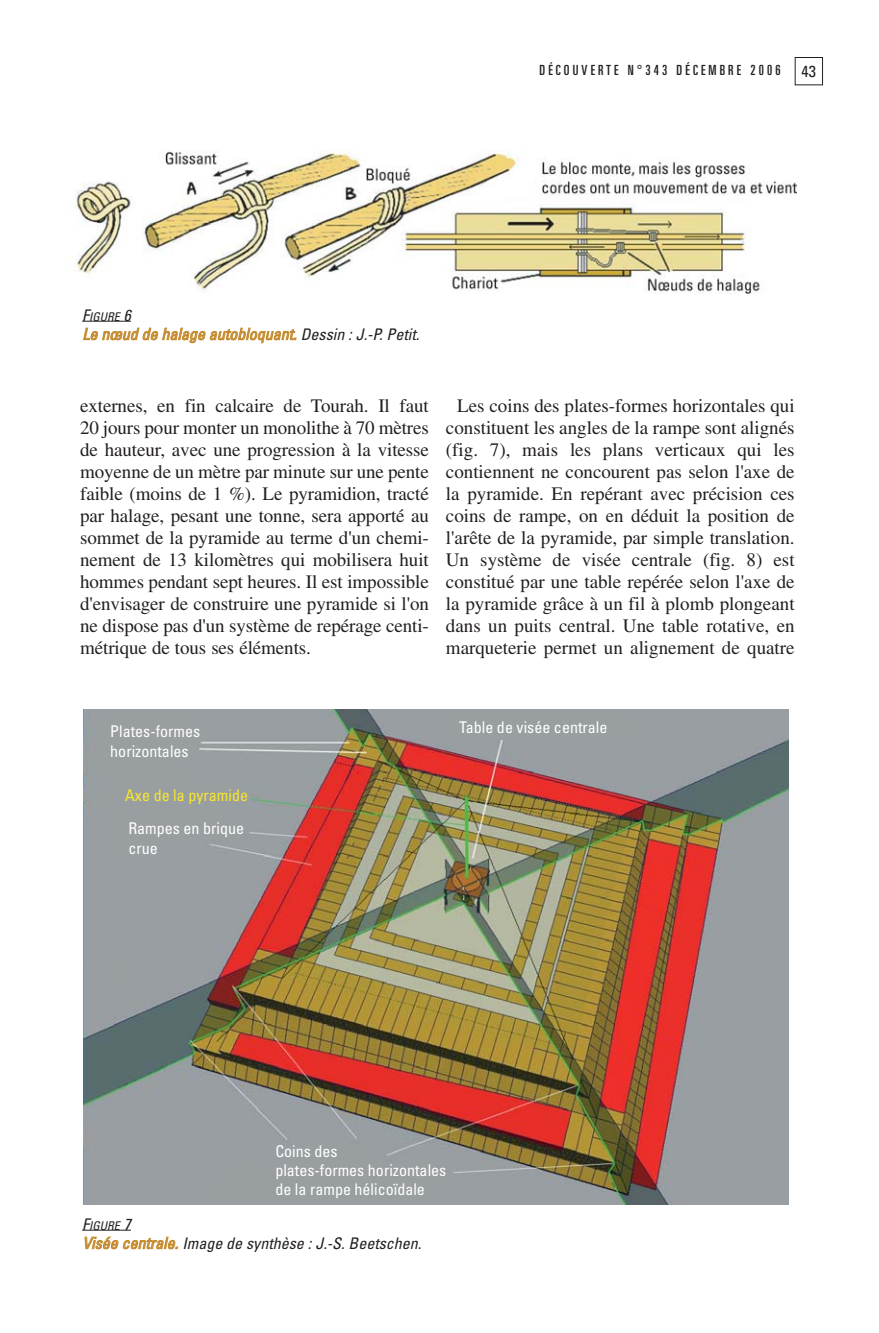
<style>
.page{position:relative;width:879px;height:1333px;background:#fff}
.page>*{position:absolute;margin:0;border:0;box-sizing:border-box;transform-origin:0 0}
.t1{font:19px/22px "Times";color:#231f20;text-align:justify}
.t2{font:condensed 16.2px/19.4px "Univers";color:#fff}
.t3{font:condensed 16.2px/33px "Univers";color:#f6e72d}
.t4{font:italic condensed 16px "Univers";color:#c58c30}
.t5{font:italic condensed 16px "Univers";color:#231f20}
.t6{font:condensed 16px "Univers";color:#231f20}
.t7{font:ultra-condensed 14px "Univers";letter-spacing:.225em;color:#231f20}
.t8{font:italic condensed 12px "Univers";color:#231f20}
.s1{font-size:16px}
.s2{color:#231f20}
.s3{color:#fff}
.s4{color:#c58c30}
</style>
<div class="page">
<div style="left:794px;top:57px;width:29px;height:28px;border:1px solid #231f20"></div>
<img style="left:74px;top:150px;width:722px;height:143px">
<hr style="left:82px;top:321px;width:49px;height:1px;background:#231f20">
<img style="left:83px;top:709px;width:705px;height:495px">
<hr style="left:82px;top:1229px;width:49px;height:1px;background:#231f20">
<p class="t8" style="left:82px;top:312px;width:53px"><span class="s1">F</span>IGURE <span class="s1">6</span></p>
<p class="t4" style="left:82px;top:328px;width:342px">Le nœud de halage autobloquant. <span class="s2">Dessin :J.-P.Petit.</span></p>
<p class="t7" style="left:539px;top:65px;width:243px">DÉCOUVERTE N°343 DÉCEMBRE 2006</p>
<p class="t6" style="left:801px;top:66px;width:16px">43</p>
<p class="t1" style="left:80px;top:396px;width:350px">externes, en fin calcaire de Tourah. Il faut 20 jours pour monter un monolithe à 70 mètres de hauteur, avec une progression à la vitesse moyenne de un mètre par minute sur une pente faible (moins de 1 %). Le pyramidion, tracté par halage, pesant une tonne, sera apporté au sommet de la pyramide au terme d'un chemi&shy;nement de 13 kilomètres qui mobilisera huit hommes pendant sept heures. Il est impossible d'envisager de construire une pyramide si l'on ne dispose pas d'un système de repérage centi&shy;métrique de tous ses éléments.</p>
<p class="t1" style="left:446px;top:396px;width:350px;text-align:center">Les coins des plates-formes horizontales qui constituent les angles de la rampe sont alignés (fig. 7), mais les plans verticaux qui les contiennent ne concourent pas selon l'axe de la pyramide. En repérant avec précision ces coins de rampe, on en déduit la position de l'arête de la pyramide, par simple translation.<br>Un système de visée centrale (fig. 8) est constitué par une table repérée selon l'axe de la pyramide grâce à un fil à plomb plongeant dans un puits central. Une table rotative, en marqueterie permet un alignement de quatre</p>
<p class="t2" style="left:110px;top:723px;width:91px">Plates-formes horizontales</p>
<p class="t3" style="left:125px;top:780px;width:124px">Axe de la pyramide<br><span class="s3">Rampes en brique</span></p>
<p class="t2" style="left:128px;top:839px;width:31px">crue</p>
<p class="t2" style="left:459px;top:718px;width:150px">Table de visée centrale</p>
<p class="t2" style="left:275px;top:1142px;width:172px">Coins des<br>plates-formes horizontales de la rampe hélicoïdale</p>
<p class="t8" style="left:82px;top:1221px;width:53px"><span class="s1">F</span>IGURE <span class="s1">7</span></p>
<p class="t5" style="left:82px;top:1237px;width:344px"><span class="s4">Visée centrale.</span> Image de synthèse :J.-S.Beetschen.</p>
</div>
